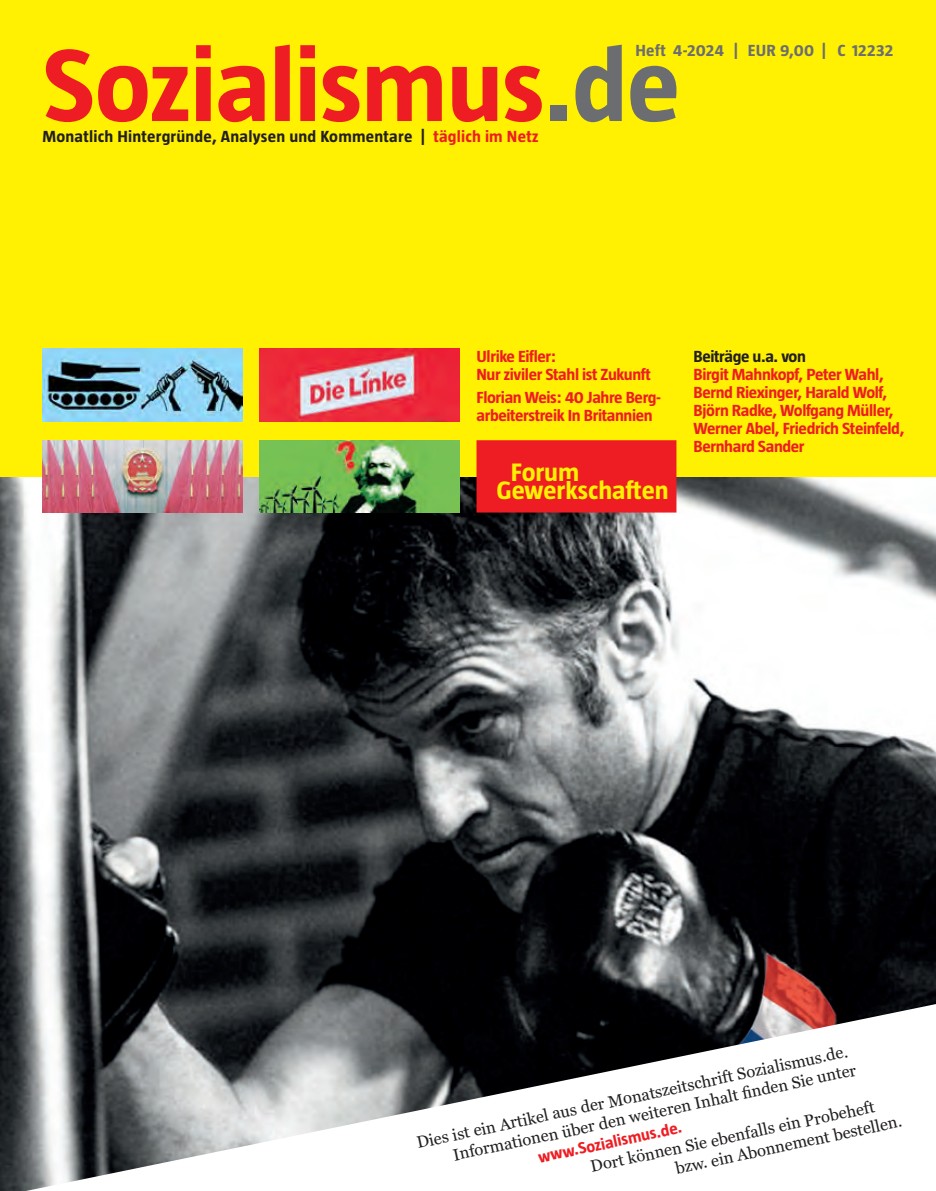
<style>
.page{position:relative;width:936px;height:1191px;background:#fff}
.page>*{position:absolute;margin:0;border:0;box-sizing:border-box;transform-origin:0 0}
.t1{font:700 105px "Taz 3";letter-spacing:-.005em;color:#ee1d23;scale:1.06 1}
.t2{font:700 25.8px "Taz 3";color:#fff101;scale:1.06 1}
.t3{font:700 16.5px/18px "Taz 3";letter-spacing:-.02em;color:#ee1d23;scale:1.06 1}
.t4{font:16.5px/19.8px "Georgia Pro";color:#231f20;text-align:right}
.t5{font:700 16.5px "Taz 3";letter-spacing:.01em;color:#231f20;scale:1.06 1}
.t6{font:700 16.5px "Taz 3";letter-spacing:.015em;color:#6c6d70;scale:1.06 1}
.t7{font:700 16.5px "Taz 3";letter-spacing:-.02em;color:#231f20;scale:1.06 1}
.s1{color:#6c6d70}
.s2{color:#ee1d23}
</style>
<div class="page">
<img style="left:0;top:476px;width:935px;height:714px">
<div style="left:0;top:0;width:935px;height:476px;background:#fff101"></div>
<div style="left:477px;top:441px;width:198px;height:71px;background:#ee1d23"></div>
<div style="left:476px;top:440px;width:200px;height:72px;border:2px solid #ee1d23"></div>
<img style="left:43px;top:349px;width:199px;height:72px">
<img style="left:43px;top:440px;width:199px;height:72px">
<img style="left:259px;top:349px;width:200px;height:72px">
<img style="left:259px;top:440px;width:200px;height:72px">
<img style="left:0;top:1190px;width:935px;height:1px">
<svg style="left:26px;top:1004px;width:909px;height:187px"></svg>
<p class="t6" style="left:635px;top:41px;width:245px">Heft 4-2024 | EUR 9,00 | C 12232</p>
<h1 class="t1" style="left:43px;top:26px;width:603px">Sozialismus<span class="s1">.de</span></h1>
<p class="t5" style="left:43px;top:127px;width:469px">Monatlich Hintergründe, Analysen und Kommentare | <span class="s2">täglich im Netz</span></p>
<p class="t3" style="left:476px;top:347px;width:166px">Ulrike Eifler:<br>Nur ziviler Stahl ist Zukunft</p>
<p class="t3" style="left:476px;top:388px;width:174px">Florian Weis: 40 Jahre Berg&shy;arbeiterstreik In Britannien</p>
<h2 class="t2" style="left:510px;top:458px;width:66px">Forum</h2>
<h2 class="t2" style="left:496px;top:475px;width:164px">Gewerkschaften</h2>
<p class="t7" style="left:693px;top:347px;width:108px">Beiträge u.a. von</p>
<p class="t3" style="left:693px;top:365px;width:200px">Birgit Mahnkopf, Peter Wahl,<br>Bernd Riexinger, Harald Wolf,<br>Björn Radke, Wolfgang Müller,<br>Werner Abel, Friedrich Steinfeld,<br>Bernhard Sander</p>
<p class="t4" style="left:415px;top:1133px;width:446px;rotate:-12deg">Dies ist ein Artikel aus der Monatszeitschrift Sozialismus.de.<br>Informationen über den weiteren Inhalt fi nden Sie unter</p>
<p class="t4" style="left:669px;top:1140px;width:232px;text-align:left;text-indent:-82px;rotate:-12deg">Dort können Sie ebenfalls ein Probeheft bzw. ein Abonnement bestellen.</p>
<p class="t3" style="left:536px;top:1148px;width:140px;rotate:-12deg">www.Sozialismus.de.</p>
</div>
